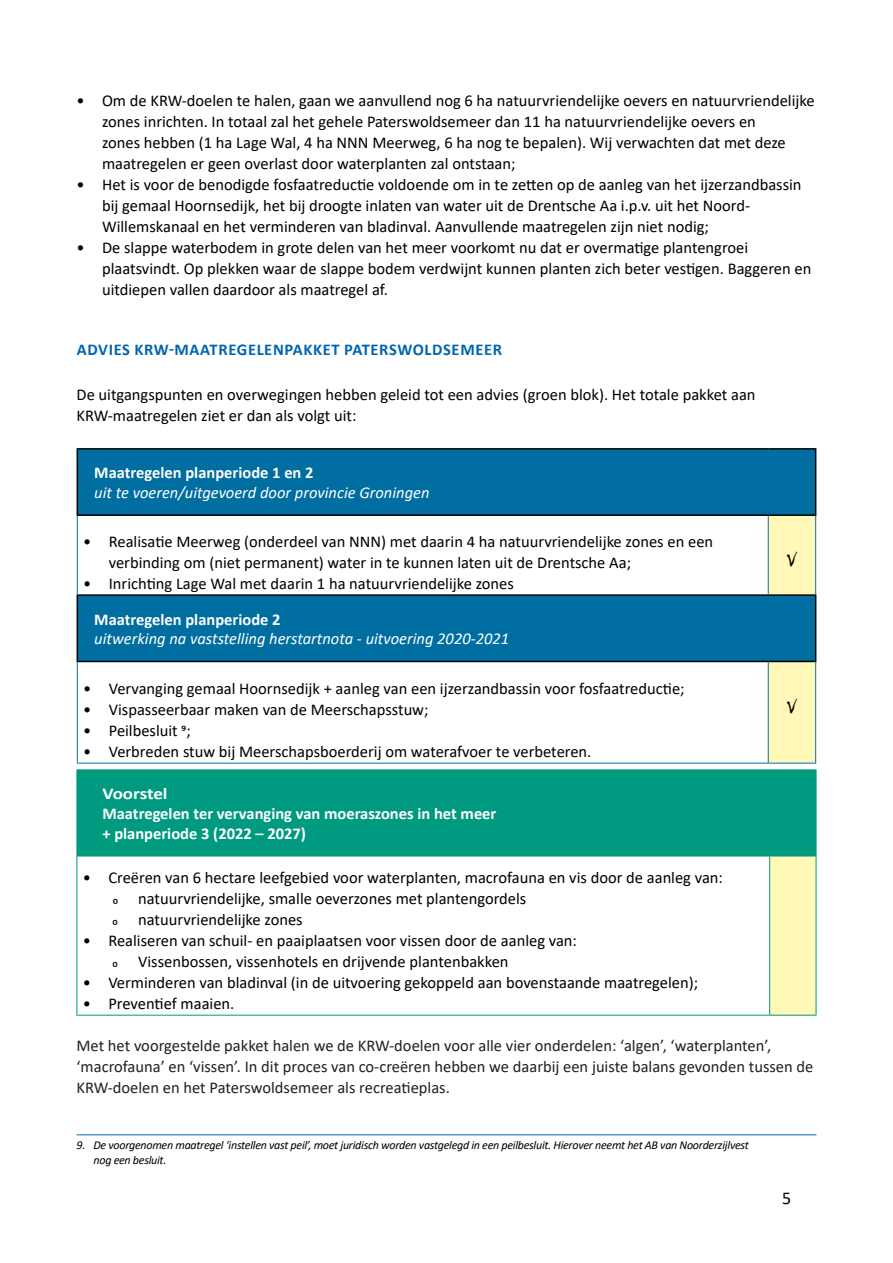
<style>
.page{position:relative;width:893px;height:1263px;background:#fff}
.page>*{position:absolute;margin:0;border:0;box-sizing:border-box;transform-origin:0 0}
.t1{font:25.5px "Chiller";color:#000}
.t2{font:18px "Calibri";color:#000}
.t3{font:16.5px/21px "Calibri";color:#000}
.t4{font:16.5px/21px "Calibri";color:#231f20}
.t5{font:italic 16.5px "Calibri";color:#fff}
.t6{font:700 16.5px/19.8px "Calibri";color:#fff;scale:1.15 1}
.t7{font:700 16.5px "Calibri";color:#fff}
.t8{font:700 16.5px "Calibri";letter-spacing:.04em;color:#0065af}
.t9{font:italic 12px/14.2px "Calibri";letter-spacing:-.02em;color:#000}
</style>
<div class="page">
<svg style="left:78px;top:450px;width:737px;height:211px;fill:#006ea0"></svg>
<svg style="left:768px;top:516px;width:47px;height:247px;background:#b9d2b1"></svg>
<hr style="left:77px;top:448px;width:691px;height:2px;background:#000">
<hr style="left:77px;top:450px;width:1px;height:64px;background:#000">
<hr style="left:768px;top:448px;width:48px;height:2px;background:#000">
<hr style="left:815px;top:450px;width:1px;height:64px;background:#000">
<hr style="left:77px;top:514px;width:691px;height:2px;background:#000">
<hr style="left:768px;top:514px;width:48px;height:2px;background:#000">
<hr style="left:77px;top:594px;width:691px;height:2px;background:#000">
<hr style="left:77px;top:596px;width:1px;height:65px;background:#000">
<hr style="left:768px;top:594px;width:48px;height:2px;background:#000">
<hr style="left:815px;top:596px;width:1px;height:65px;background:#000">
<hr style="left:77px;top:661px;width:691px;height:1px;background:#000">
<hr style="left:768px;top:661px;width:48px;height:1px;background:#000">
<hr style="left:77px;top:516px;width:1px;height:78px;background:#006ea0">
<hr style="left:768px;top:516px;width:1px;height:78px;background:#006ea0">
<hr style="left:815px;top:516px;width:1px;height:78px;background:#006ea0">
<hr style="left:77px;top:763px;width:691px;height:1px;background:#006ea0">
<hr style="left:768px;top:763px;width:48px;height:1px;background:#006ea0">
<hr style="left:77px;top:662px;width:1px;height:101px;background:#006ea0">
<hr style="left:768px;top:662px;width:1px;height:101px;background:#006ea0">
<hr style="left:815px;top:662px;width:1px;height:101px;background:#006ea0">
<div style="left:78px;top:770px;width:738px;height:86px;background:#009a80"></div>
<div style="left:770px;top:856px;width:46px;height:159px;background:#fff8b9"></div>
<hr style="left:77px;top:769px;width:693px;height:1px;background:#009a80">
<hr style="left:77px;top:770px;width:1px;height:86px;background:#009a80">
<hr style="left:770px;top:769px;width:46px;height:1px;background:#009a80">
<hr style="left:769px;top:770px;width:1px;height:86px;background:#009a80">
<hr style="left:816px;top:770px;width:1px;height:86px;background:#009a80">
<hr style="left:77px;top:856px;width:693px;height:1px;background:#009a80">
<hr style="left:77px;top:856px;width:1px;height:159px;background:#009a80">
<hr style="left:770px;top:856px;width:46px;height:1px;background:#009a80">
<hr style="left:769px;top:856px;width:1px;height:159px;background:#009a80">
<hr style="left:816px;top:856px;width:1px;height:159px;background:#009a80">
<hr style="left:77px;top:1015px;width:693px;height:1px;background:#009a80">
<hr style="left:770px;top:1015px;width:46px;height:1px;background:#009a80">
<hr style="left:77px;top:1134px;width:739px;height:1px;background:#0065af">
<p class="t3" style="left:102px;top:90px;width:714px;text-indent:-26px">• Om de KRW-doelen te halen, gaan we aanvullend nog 6 ha natuurvriendelijke oevers en natuurvriendelijke zones inrichten. In totaal zal het gehele Paterswoldsemeer dan 11 ha natuurvriendelijke oevers en<br>zones hebben (1 ha Lage Wal, 4 ha NNN Meerweg, 6 ha nog te bepalen). Wij verwachten dat met deze maatregelen er geen overlast door waterplanten zal ontstaan;</p>
<p class="t3" style="left:102px;top:174px;width:701px;text-indent:-26px">• Het is voor de benodigde fosfaatreductie voldoende om in te zetten op de aanleg van het ijzerzandbassin bij gemaal Hoornsedijk, het bij droogte inlaten van water uit de Drentsche Aa i.p.v. uit het Noord-<br>Willemskanaal en het verminderen van bladinval. Aanvullende maatregelen zijn niet nodig;</p>
<p class="t3" style="left:102px;top:237px;width:711px;text-indent:-26px">• De slappe waterbodem in grote delen van het meer voorkomt nu dat er overmatige plantengroei plaatsvindt. Op plekken waar de slappe bodem verdwijnt kunnen planten zich beter vestigen. Baggeren en uitdiepen vallen daardoor als maatregel af.</p>
<p class="t8" style="left:77px;top:337px;width:427px">ADVIES KRW-MAATREGELENPAKKET PATERSWOLDSEMEER</p>
<p class="t3" style="left:77px;top:384px;width:681px">De uitgangspunten en overwegingen hebben geleid tot een advies (groen blok). Het totale pakket aan<br>KRW-maatregelen ziet er dan als volgt uit:</p>
<p class="t7" style="left:94px;top:461px;width:221px">Maatregelen planperiode 1 en 2</p>
<p class="t5" style="left:94px;top:481px;width:337px">uit te voeren/uitgevoerd door provincie Groningen</p>
<p class="t3" style="left:109px;top:531px;width:606px;text-indent:-26px">• Realisatie Meerweg (onderdeel van NNN) met daarin 4 ha natuurvriendelijke zones en een verbinding om (niet permanent) water in te kunnen laten uit de Drentsche Aa;</p>
<p class="t3" style="left:83px;top:573px;width:432px">• Inrichting Lage Wal met daarin 1 ha natuurvriendelijke zones</p>
<p class="t7" style="left:94px;top:607px;width:188px">Maatregelen planperiode 2</p>
<p class="t5" style="left:94px;top:627px;width:416px">uitwerking na vaststelling herstartnota - uitvoering 2020-2021</p>
<p class="t3" style="left:83px;top:678px;width:603px">• Vervanging gemaal Hoornsedijk + aanleg van een ijzerzandbassin voor fosfaatreductie;</p>
<p class="t3" style="left:83px;top:699px;width:347px">• Vispasseerbaar maken van de Meerschapsstuw;</p>
<p class="t3" style="left:83px;top:720px;width:109px">• Peilbesluit 9;</p>
<p class="t3" style="left:83px;top:741px;width:510px">• Verbreden stuw bij Meerschapsboerderij om waterafvoer te verbeteren.</p>
<h1 class="t1" style="left:787px;top:546px;width:11px">V</h1>
<h1 class="t1" style="left:787px;top:693px;width:11px">V</h1>
<p class="t6" style="left:102px;top:784px;width:344px">Voorstel<br>Maatregelen ter vervanging van moeraszones in het meer + planperiode 3 (2022 – 2027)</p>
<p class="t3" style="left:113px;top:867px;width:612px;text-indent:-30px">• Creëren van 6 hectare leefgebied voor waterplanten, macrofauna en vis door de aanleg van:<br>Д natuurvriendelijke, smalle oeverzones met plantengordels<br>Д natuurvriendelijke zones</p>
<p class="t3" style="left:113px;top:930px;width:466px;text-indent:-30px">• Realiseren van schuil- en paaiplaatsen voor vissen door de aanleg van:<br>Д Vissenbossen, vissenhotels en drijvende plantenbakken</p>
<p class="t3" style="left:83px;top:972px;width:617px">• Verminderen van bladinval (in de uitvoering gekoppeld aan bovenstaande maatregelen);</p>
<p class="t3" style="left:83px;top:993px;width:153px">• Preventief maaien.</p>
<p class="t4" style="left:76px;top:1035px;width:738px">Met het voorgestelde pakket halen we de KRW-doelen voor alle vier onderdelen: ‘algen’, ‘waterplanten’, ‘macrofauna’ en ‘vissen’. In dit proces van co-creëren hebben we daarbij een juiste balans gevonden tussen de<br>KRW-doelen en het Paterswoldsemeer als recreatieplas.</p>
<p class="t9" style="left:94px;top:1138px;width:657px;text-indent:-17px">9. De voorgenomen maatregel ‘instellen vast peil’, moet juridisch worden vastgelegd in een peilbesluit. Hierover neemt het AB van Noorderzijlvest nog een besluit.</p>
<p class="t2" style="left:782px;top:1185px;width:11px">5</p>
</div>
